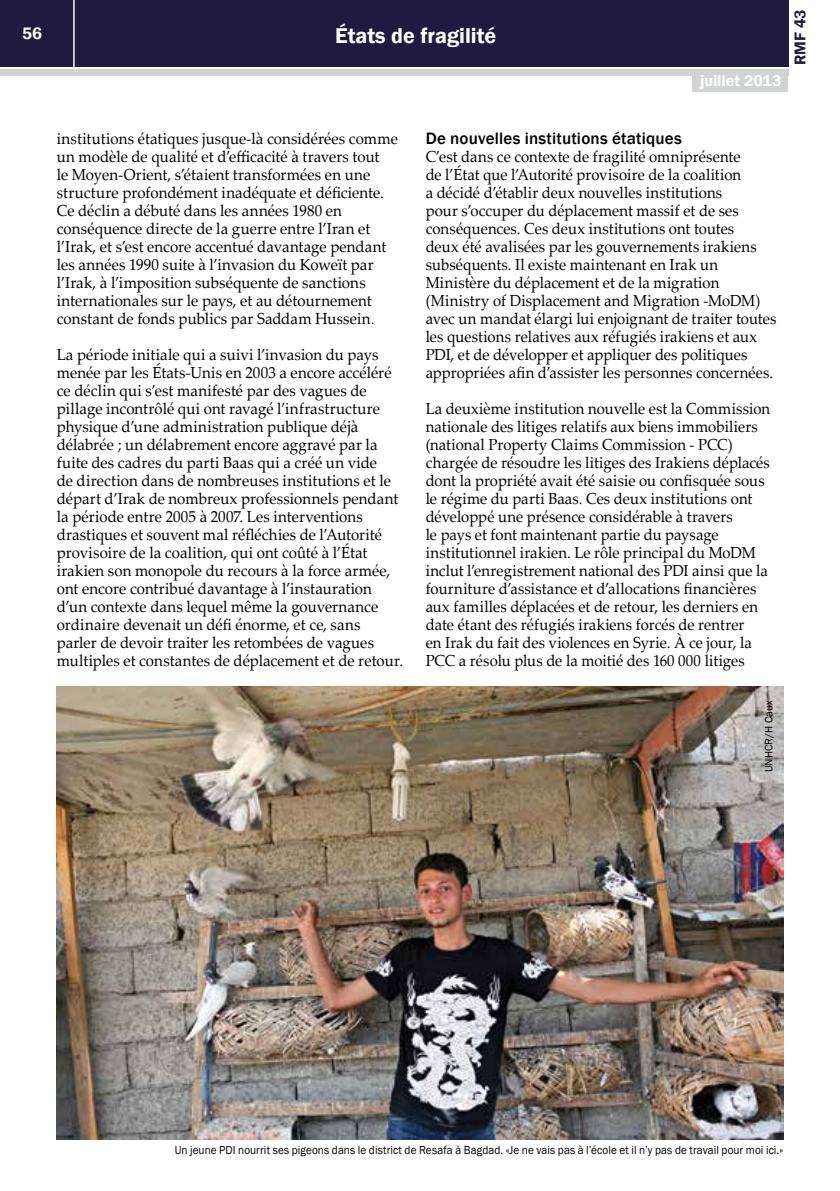
<style>
.page{position:relative;width:840px;height:1191px;background:#fff}
.page>*{position:absolute;margin:0;border:0;box-sizing:border-box;transform-origin:0 0}
.t1{font:600 22px "Franklin Gothic";color:#fff}
.t2{font:500 17px "Franklin Gothic";letter-spacing:.01em;color:#000}
.t3{font:600 17px "Franklin Gothic";color:#fff}
.t4{font:16px/18px "Palatino Linotype";letter-spacing:.005em;color:#000;scale:.94 1}
.t5{font:16px/18px "Palatino Linotype";letter-spacing:.005em;color:#000;scale:.93 1}
.t6{font:600 16px "Franklin Gothic";color:#fff}
.t7{font:600 16px "Franklin Gothic";color:#211a40}
.t8{font:12px "Franklin Gothic";letter-spacing:.01em;color:#000;scale:.93 1}
.t9{font:11px "Franklin Gothic";color:#000}
</style>
<div class="page">
<div style="left:0;top:0;width:787px;height:66px;background:#211a40"></div>
<div style="left:0;top:69px;width:787px;height:6px;background:#d1d3d4"></div>
<hr style="left:73px;top:0;width:2px;height:67px;background:#fff">
<div style="left:691px;top:74px;width:96px;height:18px;background:#d1d3d4"></div>
<img style="left:57px;top:686px;width:725px;height:454px">
<p class="t3" style="left:22px;top:23px;width:21px">56</p>
<h1 class="t1" style="left:335px;top:22px;width:162px">États de fragilité</h1>
<p class="t6" style="left:699px;top:71px;width:83px">juillet 2013</p>
<p class="t7" style="left:789px;top:65px;width:57px;rotate:-90deg">RMF 43</p>
<p class="t4" style="left:57px;top:129px;width:364px">institutions étatiques jusque-là considérées comme un modèle de qualité et d’efficacité à travers tout<br>le Moyen-Orient, s’étaient transformées en une structure profondément inadéquate et déficiente.<br>Ce déclin a débuté dans les années 1980 en conséquence directe de la guerre entre l’Iran et l’Irak, et s’est encore accentué davantage pendant les années 1990 suite à l’invasion du Koweït par l’Irak, à l’imposition subséquente de sanctions internationales sur le pays, et au détournement constant de fonds publics par Saddam Hussein.</p>
<p class="t4" style="left:57px;top:345px;width:370px">La période initiale qui a suivi l’invasion du pays menée par les États-Unis en 2003 a encore accéléré ce déclin qui s’est manifesté par des vagues de pillage incontrôlé qui ont ravagé l’infrastructure physique d’une administration publique déjà délabrée ; un délabrement encore aggravé par la fuite des cadres du parti Baas qui a créé un vide<br>de direction dans de nombreuses institutions et le départ d’Irak de nombreux professionnels pendant la période entre 2005 à 2007. Les interventions drastiques et souvent mal réfléchies de l’Autorité provisoire de la coalition, qui ont coûté à l’État irakien son monopole du recours à la force armée, ont encore contribué davantage à l’instauration d’un contexte dans lequel même la gouvernance ordinaire devenait un défi énorme, et ce, sans parler de devoir traiter les retombées de vagues multiples et constantes de déplacement et de retour.</p>
<p class="t2" style="left:425px;top:128px;width:257px">De nouvelles institutions étatiques</p>
<p class="t5" style="left:425px;top:147px;width:378px">C’est dans ce contexte de fragilité omniprésente<br>de l’État que l’Autorité provisoire de la coalition<br>a décidé d’établir deux nouvelles institutions<br>pour s’occuper du déplacement massif et de ses conséquences. Ces deux institutions ont toutes<br>deux été avalisées par les gouvernements irakiens subséquents. Il existe maintenant en Irak un Ministère du déplacement et de la migration (Ministry of Displacement and Migration -MoDM) avec un mandat élargi lui enjoignant de traiter toutes les questions relatives aux réfugiés irakiens et aux PDI, et de développer et appliquer des politiques appropriées afin d’assister les personnes concernées.</p>
<p class="t5" style="left:425px;top:399px;width:372px">La deuxième institution nouvelle est la Commission nationale des litiges relatifs aux biens immobiliers (national Property Claims Commission - PCC) chargée de résoudre les litiges des Irakiens déplacés dont la propriété avait été saisie ou confisquée sous le régime du parti Baas. Ces deux institutions ont développé une présence considérable à travers<br>le pays et font maintenant partie du paysage institutionnel irakien. Le rôle principal du MoDM inclut l’enregistrement national des PDI ainsi que la fourniture d’assistance et d’allocations financières aux familles déplacées et de retour, les derniers en date étant des réfugiés irakiens forcés de rentrer<br>en Irak du fait des violences en Syrie. À ce jour, la PCC a résolu plus de la moitié des 160 000 litiges</p>
<p class="t9" style="left:761px;top:772px;width:73px;rotate:-90deg">UNHCR/H Caux</p>
<p class="t8" style="left:174px;top:1143px;width:655px">Un jeune PDI nourrit ses pigeons dans le district de Resafa à Bagdad. «Je ne vais pas à l’école et il n’y pas de travail pour moi ici.»</p>
</div>
